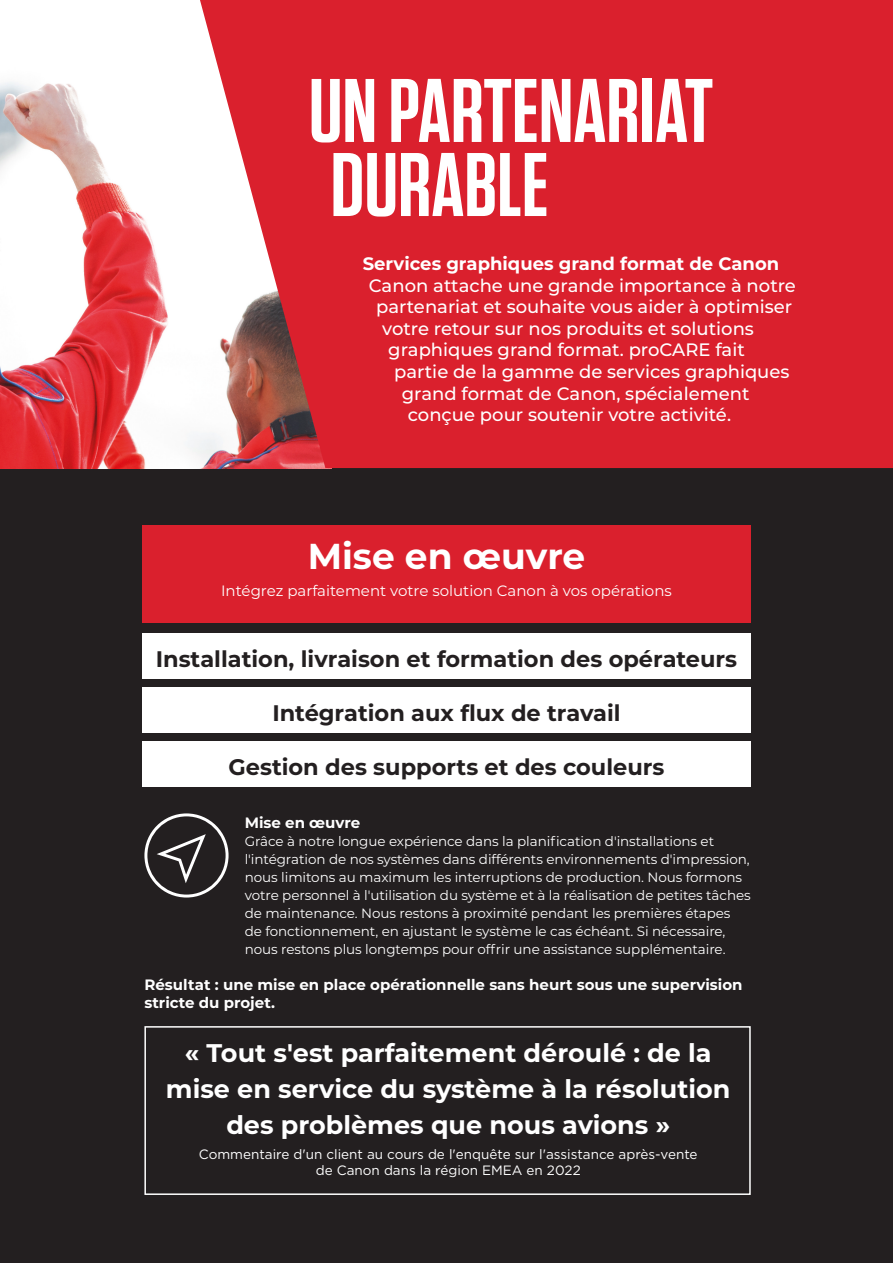
<style>
.page{position:relative;width:893px;height:1263px;background:#fff}
.page>*{position:absolute;margin:0;border:0;box-sizing:border-box;transform-origin:0 0}
.t1{font:600 90px "Tungsten";color:#fff}
.Sub_Title{font:700 36px "Montserrat";color:#fff}
.pull_quote{font:700 25.5px/36px "Montserrat";color:#fff;text-align:center}
.Sub_Title-2{font:700 22.5px "Montserrat";color:#231f20}
.standfirst{font:500 18px "Montserrat";color:#fff}
.standfirst-2{font:700 18px "Montserrat";color:#fff}
.Body_tekst{font:700 15px/18px "Montserrat";color:#fff}
.t2{font:15px "Montserrat";color:#fff}
.Body_tekst-2{font:13.5px/18px "Montserrat";letter-spacing:-.005em;color:#fff}
.pull_quote-2{font:13.5px/16.2px "Gotham";color:#fff;text-align:center}
</style>
<div class="page">
<div style="left:0;top:468px;width:893px;height:795px;background:#231f20"></div>
<img style="left:0;top:82px;width:200px;height:386px">
<svg style="left:200px;top:0;width:693px;height:468px;background:#d92e3a"></svg>
<div style="left:144px;top:1026px;width:607px;height:169px;border:2px solid #fff"></div>
<div style="left:142px;top:525px;width:609px;height:98px;background:#da202d"></div>
<svg style="left:144px;top:813px;width:85px;height:84px"></svg>
<div style="left:142px;top:633px;width:609px;height:45px;background:#fff"></div>
<div style="left:142px;top:687px;width:609px;height:45px;background:#fff"></div>
<div style="left:142px;top:741px;width:609px;height:45px;background:#fff"></div>
<p class="t1" style="left:309px;top:63px;width:406px">UN PARTENARIAT</p>
<p class="t1" style="left:331px;top:137px;width:219px">DURABLE</p>
<p class="standfirst-2" style="left:363px;top:251px;width:418px">Services graphiques grand format de Canon</p>
<p class="standfirst" style="left:369px;top:273px;width:429px">Canon attache une grande importance à notre</p>
<p class="standfirst" style="left:376px;top:294px;width:417px">partenariat et souhaite vous aider à optimiser</p>
<p class="standfirst" style="left:382px;top:316px;width:373px">votre retour sur nos produits et solutions</p>
<p class="standfirst" style="left:388px;top:337px;width:358px">graphiques grand format. proCARE fait</p>
<p class="standfirst" style="left:394px;top:359px;width:397px">partie de la gamme de services graphiques</p>
<p class="standfirst" style="left:402px;top:381px;width:349px">grand format de Canon, spécialement</p>
<p class="standfirst" style="left:408px;top:402px;width:325px">conçue pour soutenir votre activité.</p>
<p class="Sub_Title" style="left:308px;top:531px;width:279px">Mise en œuvre</p>
<p class="t2" style="left:221px;top:580px;width:452px">Intégrez parfaitement votre solution Canon à vos opérations</p>
<p class="Sub_Title-2" style="left:156px;top:643px;width:583px">Installation, livraison et formation des opérateurs</p>
<p class="Sub_Title-2" style="left:272px;top:697px;width:350px">Intégration aux flux de travail</p>
<p class="Sub_Title-2" style="left:229px;top:751px;width:437px">Gestion des supports et des couleurs</p>
<p class="Body_tekst" style="left:245px;top:813px;width:117px">Mise en œuvre</p>
<p class="Body_tekst-2" style="left:245px;top:832px;width:508px">Grâce à notre longue expérience dans la planification d'installations et l'intégration de nos systèmes dans différents environnements d'impression, nous limitons au maximum les interruptions de production. Nous formons votre personnel à l'utilisation du système et à la réalisation de petites tâches de maintenance. Nous restons à proximité pendant les premières étapes de fonctionnement, en ajustant le système le cas échéant. Si nécessaire, nous restons plus longtemps pour offrir une assistance supplémentaire.</p>
<p class="Body_tekst" style="left:144px;top:975px;width:600px">Résultat : une mise en place opérationnelle sans heurt sous une supervision stricte du projet.</p>
<p class="pull_quote" style="left:166px;top:1034px;width:566px">« Tout s'est parfaitement déroulé : de la mise en service du système à la résolution des problèmes que nous avions »</p>
<p class="pull_quote-2" style="left:199px;top:1145px;width:500px">Commentaire d'un client au cours de l'enquête sur l'assistance après-vente de Canon dans la région EMEA en 2022</p>
</div>
